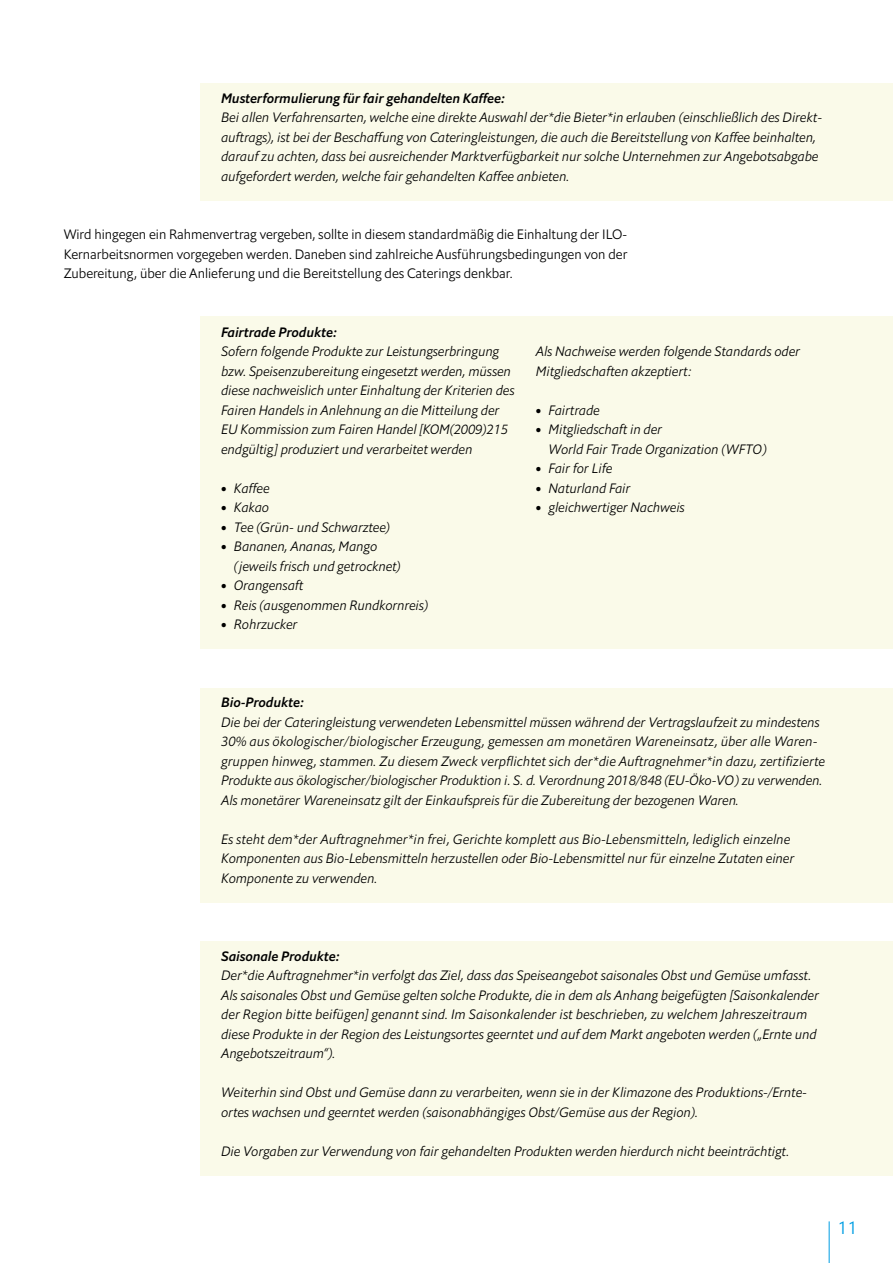
<style>
.page{position:relative;width:893px;height:1263px;background:#fff}
.page>*{position:absolute;margin:0;border:0;box-sizing:border-box;transform-origin:0 0}
.t1{font:300 18px "Halifax";color:#009ee3}
.t2{font:italic 300 13.5px/19.5px "Halifax";color:#000}
.t3{font:300 13.5px/19.5px "Halifax";color:#000;text-align:justify}
.t4{font:italic 500 13.5px "Halifax";color:#000}
.s1{font-weight:700;font-style:normal;font-size:15px}
</style>
<div class="page">
<div style="left:200px;top:688px;width:693px;height:214px;background:#fafae9"></div>
<div style="left:200px;top:941px;width:693px;height:234px;background:#fafae9"></div>
<div style="left:200px;top:317px;width:693px;height:332px;background:#fafae9"></div>
<div style="left:200px;top:83px;width:693px;height:117px;background:#fafae9"></div>
<hr style="left:829px;top:1221px;width:1px;height:42px;background:#009ee3">
<p class="t4" style="left:221px;top:89px;width:285px">Musterformulierung für fair gehandelten Kaffee:</p>
<p class="t2" style="left:221px;top:108px;width:603px">Bei allen Verfahrensarten, welche eine direkte Auswahl der*die Bieter*in erlauben (einschließlich des Direkt&shy;auftrags), ist bei der Beschaffung von Cateringleistungen, die auch die Bereitstellung von Kaffee beinhalten, darauf zu achten, dass bei ausreichender Marktverfügbarkeit nur solche Unternehmen zur Angebotsabgabe aufgefordert werden, welche fair gehandelten Kaffee anbieten.</p>
<p class="t3" style="left:64px;top:225px;width:565px">Wird hingegen ein Rahmenvertrag vergeben, sollte in diesem standardmäßig die Einhaltung der ILO-Kernarbeitsnormen vorgegeben werden. Daneben sind zahlreiche Ausführungsbedingungen von der Zubereitung, über die Anlieferung und die Bereitstellung des Caterings denkbar.</p>
<p class="t4" style="left:221px;top:323px;width:117px">Fairtrade Produkte:</p>
<p class="t2" style="left:221px;top:342px;width:295px">Sofern folgende Produkte zur Leistungserbringung bzw. Speisenzubereitung eingesetzt werden, müssen diese nachweislich unter Einhaltung der Kriterien des Fairen Handels in Anlehnung an die Mitteilung der EU Kommission zum Fairen Handel [KOM(2009)215 endgültig] produziert und verarbeitet werden</p>
<p class="t2" style="left:221px;top:478px;width:50px"><span class="s1">•</span> Kaffee</p>
<p class="t2" style="left:221px;top:498px;width:49px"><span class="s1">•</span> Kakao</p>
<p class="t2" style="left:221px;top:517px;width:170px"><span class="s1">•</span> Tee (Grün- und Schwarztee)</p>
<p class="t2" style="left:234px;top:537px;width:168px;text-indent:-13px"><span class="s1">•</span> Bananen, Ananas, Mango (jeweils frisch und getrocknet)</p>
<p class="t2" style="left:221px;top:576px;width:84px"><span class="s1">•</span> Orangensaft</p>
<p class="t2" style="left:221px;top:595px;width:208px"><span class="s1">•</span> Reis (ausgenommen Rundkornreis)</p>
<p class="t2" style="left:221px;top:615px;width:78px"><span class="s1">•</span> Rohrzucker</p>
<p class="t2" style="left:536px;top:342px;width:266px">Als Nachweise werden folgende Standards oder<br>Mitgliedschaften akzeptiert:</p>
<p class="t2" style="left:536px;top:400px;width:65px"><span class="s1">•</span> Fairtrade</p>
<p class="t2" style="left:549px;top:420px;width:220px;text-indent:-13px"><span class="s1">•</span> Mitgliedschaft in der<br>World Fair Trade Organization (WFTO)</p>
<p class="t2" style="left:536px;top:459px;width:78px"><span class="s1">•</span> Fair for Life</p>
<p class="t2" style="left:536px;top:478px;width:96px"><span class="s1">•</span> Naturland Fair</p>
<p class="t2" style="left:536px;top:498px;width:150px"><span class="s1">•</span> gleichwertiger Nachweis</p>
<p class="t4" style="left:221px;top:694px;width:84px">Bio-Produkte:</p>
<p class="t2" style="left:221px;top:712px;width:605px">Die bei der Cateringleistung verwendeten Lebensmittel müssen während der Vertragslaufzeit zu mindestens 30% aus ökologischer/biologischer Erzeugung, gemessen am monetären Wareneinsatz, über alle Waren&shy;gruppen hinweg, stammen. Zu diesem Zweck verpflichtet sich der*die Auftragnehmer*in dazu, zertifizierte Produkte aus ökologischer/biologischer Produktion i. S. d. Verordnung 2018/848 (EU-Öko-VO) zu verwenden.<br>Als monetärer Wareneinsatz gilt der Einkaufspreis für die Zubereitung der bezogenen Waren.</p>
<p class="t2" style="left:221px;top:829px;width:575px">Es steht dem*der Auftragnehmer*in frei, Gerichte komplett aus Bio-Lebensmitteln, lediglich einzelne<br>Komponenten aus Bio-Lebensmitteln herzustellen oder Bio-Lebensmittel nur für einzelne Zutaten einer<br>Komponente zu verwenden.</p>
<p class="t4" style="left:221px;top:947px;width:120px">Saisonale Produkte:</p>
<p class="t2" style="left:221px;top:966px;width:599px">Der*die Auftragnehmer*in verfolgt das Ziel, dass das Speiseangebot saisonales Obst und Gemüse umfasst.<br>Als saisonales Obst und Gemüse gelten solche Produkte, die in dem als Anhang beigefügten [Saisonkalender der Region bitte beifügen] genannt sind. Im Saisonkalender ist beschrieben, zu welchem Jahreszeitraum diese Produkte in der Region des Leistungsortes geerntet und auf dem Markt angeboten werden („Ernte und Angebotszeitraum“).</p>
<p class="t2" style="left:221px;top:1083px;width:587px">Weiterhin sind Obst und Gemüse dann zu verarbeiten, wenn sie in der Klimazone des Produktions-/Ernte&shy;ortes wachsen und geerntet werden (saisonabhängiges Obst/Gemüse aus der Region).</p>
<p class="t2" style="left:221px;top:1141px;width:570px">Die Vorgaben zur Verwendung von fair gehandelten Produkten werden hierdurch nicht beeinträchtigt.</p>
<h1 class="t1" style="left:838px;top:1216px;width:21px">11</h1>
</div>
